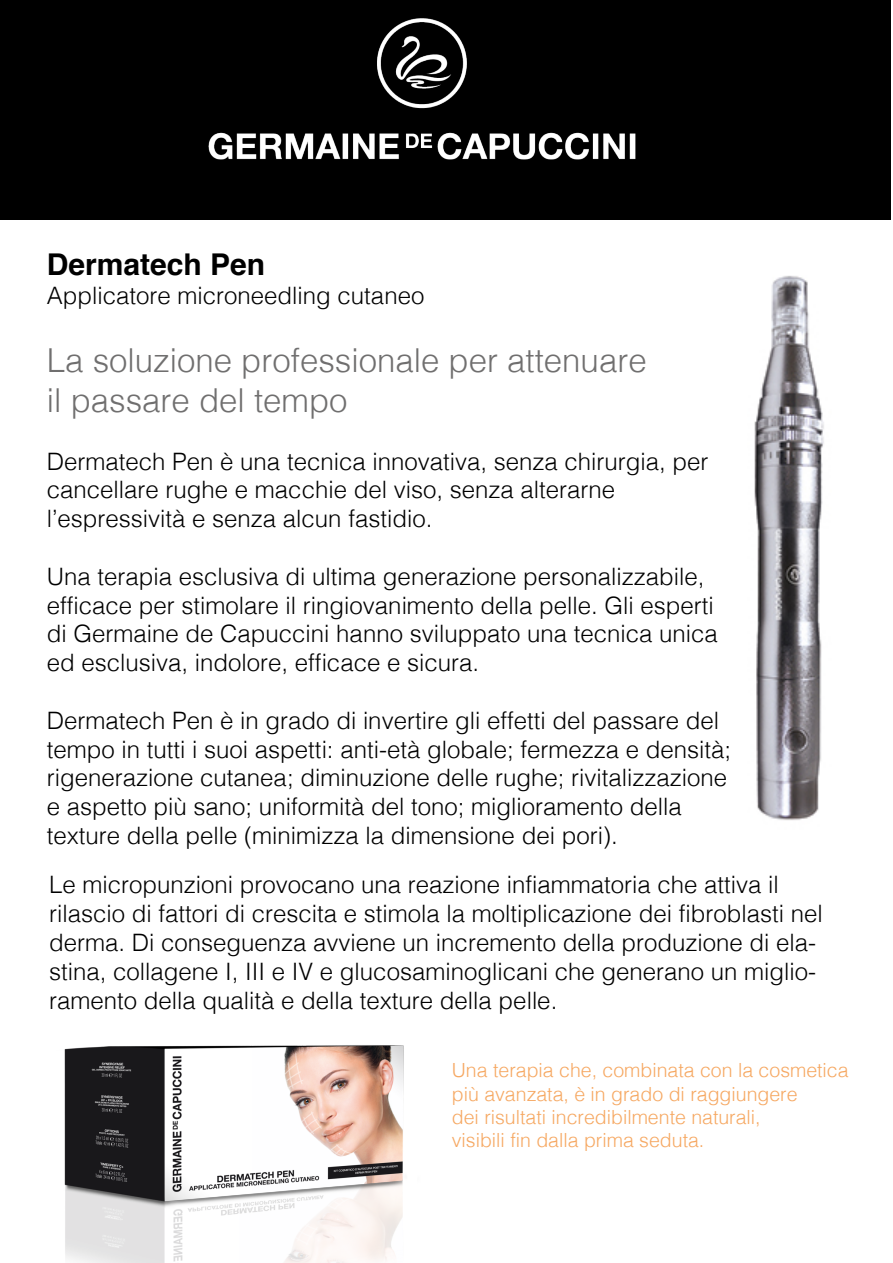
<style>
.page{position:relative;width:893px;height:1263px;background:#fff}
.page>*{position:absolute;margin:0;border:0;box-sizing:border-box;transform-origin:0 0}
.t1{font:300 33px/39.6px "Helvetica";color:#706f6f}
.t2{font:700 30px "Helvetica";color:#000}
.t3{font:300 24px/28.8px "Helvetica";color:#000}
.t4{font:300 19.5px/23.4px "Helvetica";color:#f6a862}
</style>
<div class="page">
<div style="left:0;top:0;width:890px;height:219px;background:#000"></div>
<img style="left:208px;top:18px;width:428px;height:142px">
<img style="left:754px;top:275px;width:70px;height:546px">
<img style="left:64px;top:1045px;width:340px;height:218px">
<p class="t2" style="left:47px;top:240px;width:220px">Dermatech Pen</p>
<p class="t3" style="left:47px;top:279px;width:379px">Applicatore microneedling cutaneo</p>
<h1 class="t1" style="left:47px;top:338px;width:601px">La soluzione professionale per attenuare il passare del tempo</h1>
<p class="t3" style="left:47px;top:445px;width:663px">Dermatech Pen è una tecnica innovativa, senza chirurgia, per cancellare rughe e macchie del viso, senza alterarne l’espressività e senza alcun fastidio.</p>
<p class="t3" style="left:47px;top:560px;width:672px">Una terapia esclusiva di ultima generazione personalizzabile, efficace per stimolare il ringiovanimento della pelle. Gli esperti di Germaine de Capuccini hanno sviluppato una tecnica unica ed esclusiva, indolore, efficace e sicura.</p>
<p class="t3" style="left:47px;top:704px;width:686px">Dermatech Pen è in grado di invertire gli effetti del passare del tempo in tutti i suoi aspetti: anti-età globale; fermezza e densità; rigenerazione cutanea; diminuzione delle rughe; rivitalizzazione e aspetto più sano; uniformità del tono; miglioramento della texture della pelle (minimizza la dimensione dei pori).</p>
<p class="t3" style="left:49px;top:869px;width:775px">Le micropunzioni provocano una reazione infiammatoria che attiva il rilascio di fattori di crescita e stimola la moltiplicazione dei fibroblasti nel derma. Di conseguenza avviene un incremento della produzione di ela&shy;stina, collagene I, III e IV e glucosaminoglicani che generano un miglio&shy;ramento della qualità e della texture della pelle.</p>
<p class="t4" style="left:452px;top:1057px;width:398px">Una terapia che, combinata con la cosmetica più avanzata, è in grado di raggiungere<br>dei risultati incredibilmente naturali,<br>visibili fin dalla prima seduta.</p>
</div>
